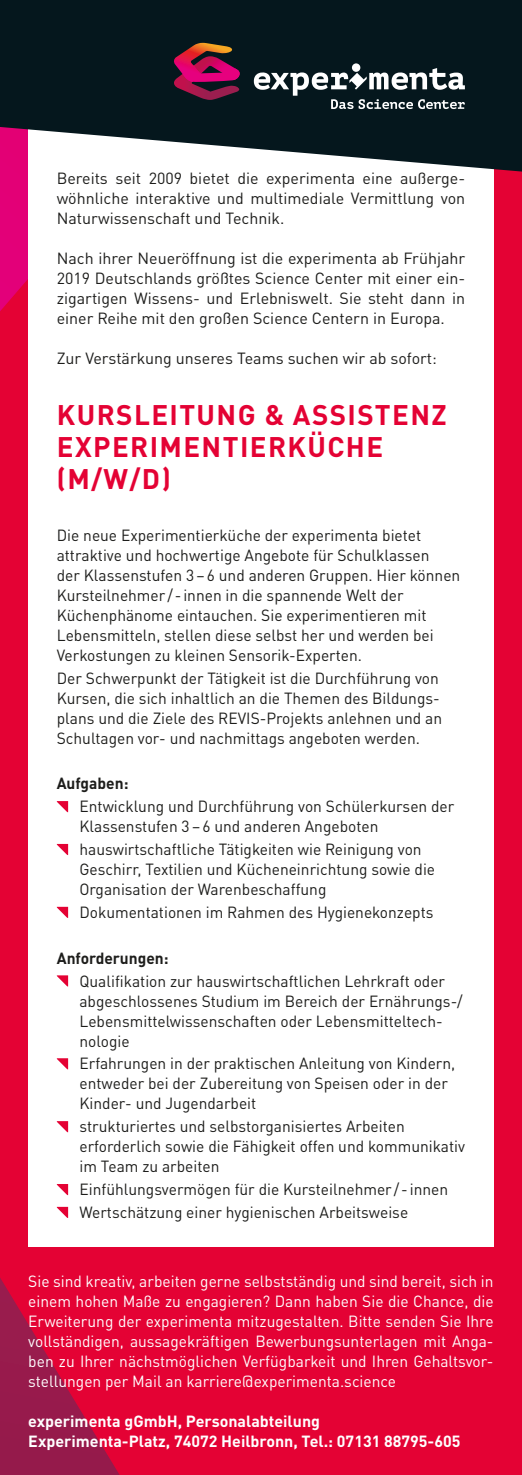
<style>
.page{position:relative;width:522px;height:1475px;background:#fff}
.page>*{position:absolute;margin:0;border:0;box-sizing:border-box;transform-origin:0 0}
.t1{font:700 28px/32px "DINOT";letter-spacing:.05em;color:#e40234}
.t2{font:16px/20px "DINOT";color:#1d1d1b}
.t3{font:16px/20px "DINOT";color:#fff;text-align:justify}
.t4{font:700 16px/20px "DINOT";color:#fff}
.t5{font:700 16px "DINOT";color:#1d1d1b}
</style>
<div class="page">
<div style="left:0;top:0;width:522px;height:1474px;background:#e40234"></div>
<svg style="left:0;top:171px;width:28px;height:140px;background:#e30070"></svg>
<svg style="left:0;top:1278px;width:119px;height:196px"></svg>
<div style="left:28px;top:14px;width:465px;height:1232px;background:#fff"></div>
<svg style="left:0;top:0;width:522px;height:171px;background:#29353c"></svg>
<svg style="left:57px;top:801px;width:11px;height:11px"></svg>
<svg style="left:57px;top:843px;width:11px;height:12px"></svg>
<svg style="left:57px;top:906px;width:11px;height:11px"></svg>
<svg style="left:57px;top:975px;width:11px;height:11px"></svg>
<svg style="left:57px;top:1058px;width:11px;height:11px"></svg>
<svg style="left:57px;top:1121px;width:11px;height:11px"></svg>
<svg style="left:57px;top:1184px;width:11px;height:10px"></svg>
<svg style="left:57px;top:1206px;width:11px;height:11px"></svg>
<div style="left:352px;top:63px;width:8px;height:9px;background:#fff;border-radius:50%"></div>
<svg style="left:254px;top:68px;width:211px;height:41px"></svg>
<svg style="left:174px;top:43px;width:66px;height:57px;background:#7c1a3e"></svg>
<p class="t2" style="left:57px;top:167px;width:410px;text-align:justify">Bereits seit 2009 bietet die experimenta eine außerge&shy;wöhnliche interaktive und multimediale Vermittlung von Naturwissenschaft und Technik.</p>
<p class="t2" style="left:57px;top:247px;width:410px;text-align:justify">Nach ihrer Neueröffnung ist die experimenta ab Frühjahr 2019 Deutschlands größtes Science Center mit einer ein&shy;zigartigen Wissens- und Erlebniswelt. Sie steht dann in einer Reihe mit den großen Science Centern in Europa.</p>
<p class="t2" style="left:57px;top:347px;width:381px">Zur Verstärkung unseres Teams suchen wir ab sofort:</p>
<h1 class="t1" style="left:57px;top:397px;width:391px">KURSLEITUNG &amp; ASSISTENZ<br>EXPERIMENTIERKÜCHE (M/W/D)</h1>
<p class="t2" style="left:57px;top:524px;width:405px">Die neue Experimentierküche der experimenta bietet attraktive und hochwertige Angebote für Schulklassen<br>der Klassenstufen 3–6 und anderen Gruppen. Hier können Kursteilnehmer / - innen in die spannende Welt der Küchenphänome eintauchen. Sie experimentieren mit Lebensmitteln, stellen diese selbst her und werden bei Verkostungen zu kleinen Sensorik-Experten.</p>
<p class="t2" style="left:57px;top:666px;width:387px">Der Schwerpunkt der Tätigkeit ist die Durchführung von Kursen, die sich inhaltlich an die Themen des Bildungs&shy;plans und die Ziele des REVIS-Projekts anlehnen und an Schultagen vor- und nachmittags angeboten werden.</p>
<p class="t5" style="left:57px;top:771px;width:73px">Aufgaben:</p>
<p class="t2" style="left:79px;top:795px;width:376px">Entwicklung und Durchführung von Schülerkursen der<br>Klassenstufen 3–6 und anderen Angeboten</p>
<p class="t2" style="left:79px;top:838px;width:357px">hauswirtschaftliche Tätigkeiten wie Reinigung von<br>Geschirr, Textilien und Kücheneinrichtung sowie die<br>Organisation der Warenbeschaffung</p>
<p class="t2" style="left:79px;top:901px;width:355px">Dokumentationen im Rahmen des Hygienekonzepts</p>
<p class="t5" style="left:57px;top:945px;width:113px">Anforderungen:</p>
<p class="t2" style="left:79px;top:969px;width:385px">Qualifikation zur hauswirtschaftlichen Lehrkraft oder abgeschlossenes Studium im Bereich der Ernährungs-/ Lebensmittelwissenschaften oder Lebensmitteltech&shy;nologie</p>
<p class="t2" style="left:79px;top:1052px;width:377px">Erfahrungen in der praktischen Anleitung von Kindern, entweder bei der Zubereitung von Speisen oder in der<br>Kinder- und Jugendarbeit</p>
<p class="t2" style="left:79px;top:1115px;width:387px">strukturiertes und selbstorganisiertes Arbeiten erforderlich sowie die Fähigkeit offen und kommunikativ im Team zu arbeiten</p>
<p class="t2" style="left:79px;top:1176px;width:370px;line-height:22.8px">Einfühlungsvermögen für die Kursteilnehmer / - innen<br>Wertschätzung einer hygienischen Arbeitsweise</p>
<p class="t3" style="left:28px;top:1269px;width:466px">Sie sind kreativ, arbeiten gerne selbstständig und sind bereit, sich in einem hohen Maße zu engagieren? Dann haben Sie die Chance, die Erweiterung der experimenta mitzugestalten. Bitte senden Sie Ihre vollständigen, aussagekräftigen Bewerbungsunterlagen mit Anga&shy;ben zu Ihrer nächstmöglichen Verfügbarkeit und Ihren Gehaltsvor&shy;stellungen per Mail an karriere@experimenta.science</p>
<p class="t4" style="left:28px;top:1409px;width:433px">experimenta gGmbH, Personalabteilung<br>Experimenta-Platz, 74072 Heilbronn, Tel.: 07131 88795-605</p>
</div>
